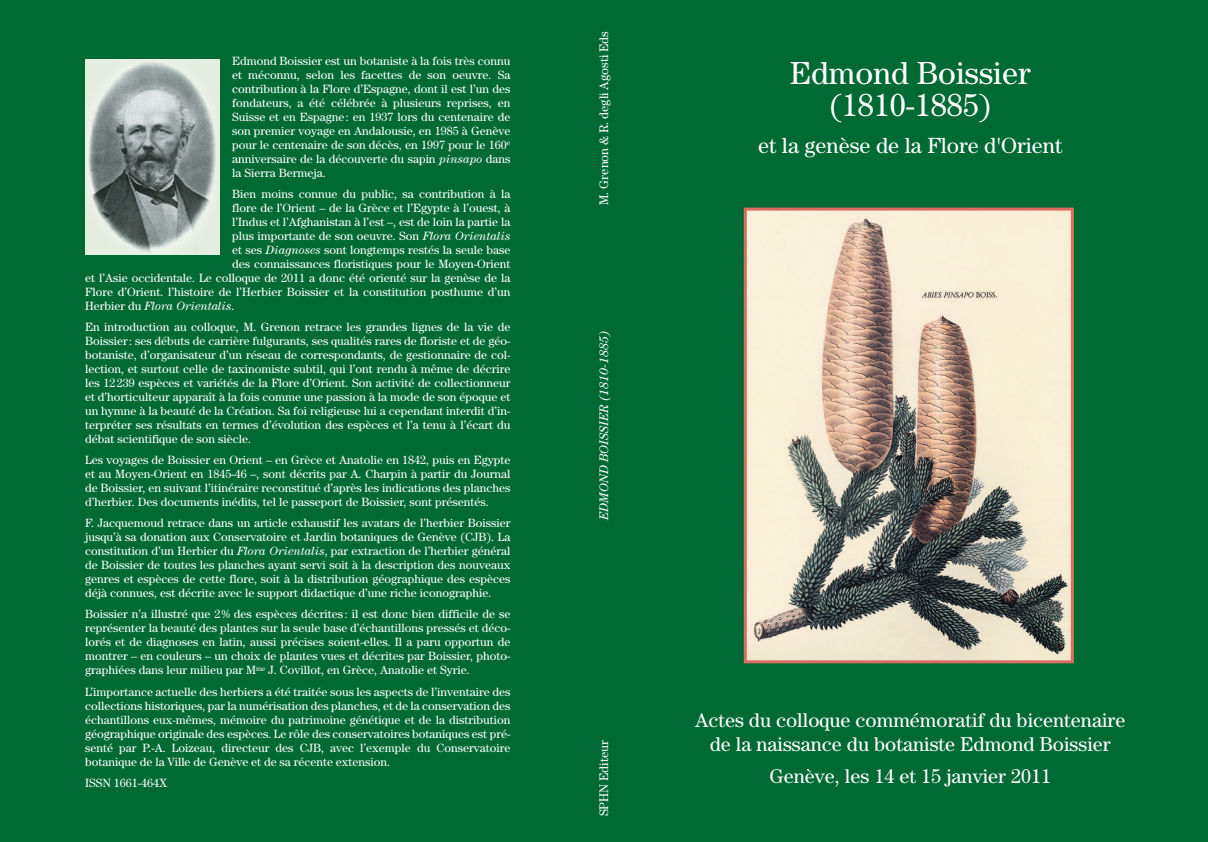
<style>
.page{position:relative;width:1208px;height:842px;background:#006a34}
.page>*{position:absolute;margin:0;border:0;box-sizing:border-box;transform-origin:0 0}
.t1{font:32px/32px "Century";color:#fff;text-align:center}
.t2{font:22px "Century";color:#fff}
.t3{font:20px/24px "Century";color:#fff;text-align:center}
.t4{font:12.5px "Century";color:#fff}
.t5{font:italic 12.5px "Century";color:#fff}
.t6{font:12px/14px "Century";color:#fff;text-align:justify}
.t7{font:italic 12px "Century";color:#fff}
.s1{font-style:italic}
.s2{font-style:normal}
</style>
<div class="page">
<img style="left:748px;top:212px;width:321px;height:447px">
<div style="left:744px;top:208px;width:329px;height:455px;border:3px solid #dd6c60"></div>
<img style="left:85px;top:59px;width:134px;height:196px">
<p class="t6" style="left:232px;top:55px;width:280px">Edmond Boissier est un botaniste à la fois très connu et méconnu, selon les facettes de son oeuvre. Sa contribution à la Flore d’Espagne, dont il est l’un des fondateurs, a été célébrée à plusieurs reprises, en Suisse et en Espagne: en 1937 lors du centenaire de son premier voyage en Andalousie, en 1985 à Genève pour le centenaire de son décès, en 1997 pour le 160<sup>e </sup>anniversaire de la découverte du sapin <span class="s1">pinsapo</span> dans la Sierra Bermeja.</p>
<p class="t6" style="left:232px;top:188px;width:280px">Bien moins connue du public, sa contribution à la</p>
<p class="t6" style="left:232px;top:202px;width:280px">flore de l’Orient – de la Grèce et l’Egypte à l’ouest, à</p>
<p class="t6" style="left:232px;top:216px;width:280px">l’Indus et l’Afghanistan à l’est –, est de loin la partie la</p>
<p class="t6" style="left:232px;top:230px;width:280px">plus importante de son oeuvre. Son <span class="s1">Flora Orientalis</span></p>
<p class="t6" style="left:232px;top:244px;width:280px">et ses <span class="s1">Diagnoses</span> sont longtemps restés la seule base</p>
<p class="t6" style="left:232px;top:258px;width:280px">des connaissances floristiques pour le Moyen-Orient</p>
<p class="t6" style="left:85px;top:272px;width:427px">et l’Asie occidentale. Le colloque de 2011 a donc été orienté sur la genèse de la</p>
<p class="t6" style="left:85px;top:286px;width:427px">Flore d’Orient. l’histoire de l’Herbier Boissier et la constitution posthume d’un</p>
<p class="t7" style="left:85px;top:302px;width:151px"><span class="s2">Herbier du</span> Flora Orientalis<span class="s2">.</span></p>
<p class="t6" style="left:85px;top:321px;width:427px">En introduction au colloque, M. Grenon retrace les grandes lignes de la vie de Boissier: ses débuts de carrière fulgurants, ses qualités rares de floriste et de géo&shy;botaniste, d’organisateur d’un réseau de correspondants, de gestionnaire de col&shy;lection, et surtout celle de taxinomiste subtil, qui l’ont rendu à même de décrire les 12 239 espèces et variétés de la Flore d’Orient. Son activité de collectionneur et d’horticulteur apparaît à la fois comme une passion à la mode de son époque et un hymne à la beauté de la Création. Sa foi religieuse lui a cependant interdit d’in&shy;terpréter ses résultats en termes d’évolution des espèces et l’a tenu à l’écart du débat scientifique de son siècle.</p>
<p class="t6" style="left:85px;top:454px;width:427px">Les voyages de Boissier en Orient – en Grèce et Anatolie en 1842, puis en Egypte et au Moyen-Orient en 1845-46 –, sont décrits par A. Charpin à partir du Journal de Boissier, en suivant l’itinéraire reconstitué d’après les indications des planches d’herbier. Des documents inédits, tel le passeport de Boissier, sont présentés.</p>
<p class="t6" style="left:85px;top:517px;width:427px">F. Jacquemoud retrace dans un article exhaustif les avatars de l’herbier Boissier jusqu’à sa donation aux Conservatoire et Jardin botaniques de Genève (CJB). La constitution d’un Herbier du <span class="s1">Flora Orientalis</span>, par extraction de l’herbier général de Boissier de toutes les planches ayant servi soit à la description des nouveaux genres et espèces de cette flore, soit à la distribution géographique des espèces déjà connues, est décrite avec le support didactique d’une riche iconographie.</p>
<p class="t6" style="left:85px;top:608px;width:427px">Boissier n’a illustré que 2% des espèces décrites : il est donc bien difficile de se représenter la beauté des plantes sur la seule base d’échantillons pressés et déco&shy;lorés et de diagnoses en latin, aussi précises soient-elles. Il a paru opportun de montrer – en couleurs – un choix de plantes vues et décrites par Boissier, photo&shy;graphiées dans leur milieu par M<sup>me</sup> J. Covillot, en Grèce, Anatolie et Syrie.</p>
<p class="t6" style="left:85px;top:685px;width:427px">L’importance actuelle des herbiers a été traitée sous les aspects de l’inventaire des collections historiques, par la numérisation des planches, et de la conservation des échantillons eux-mêmes, mémoire du patrimoine génétique et de la distribution géographique originale des espèces. Le rôle des conservatoires botaniques est pré&shy;senté par P.-A. Loizeau, directeur des CJB, avec l’exemple du Conservatoire botanique de la Ville de Genève et de sa récente extension.</p>
<p class="t6" style="left:85px;top:777px;width:84px">ISSN 1661-464X</p>
<p class="t4" style="left:599px;top:205px;width:175px;rotate:-90deg">M. Grenon &amp; R. degli Agosti Eds</p>
<p class="t5" style="left:599px;top:520px;width:191px;rotate:-90deg">EDMOND BOISSIER (1810-1885)</p>
<p class="t4" style="left:599px;top:816px;width:78px;rotate:-90deg">SPHN Editeur</p>
<h1 class="t1" style="left:790px;top:60px;width:242px">Edmond Boissier (1810-1885)</h1>
<h2 class="t2" style="left:758px;top:138px;width:306px">et la genèse de la Flore d'Orient</h2>
<h3 class="t3" style="left:695px;top:710px;width:432px">Actes du colloque commémoratif du bicentenaire de la naissance du botaniste Edmond Boissier</h3>
<h3 class="t3" style="left:769px;top:766px;width:283px">Genève, les 14 et 15 janvier 2011</h3>
</div>
